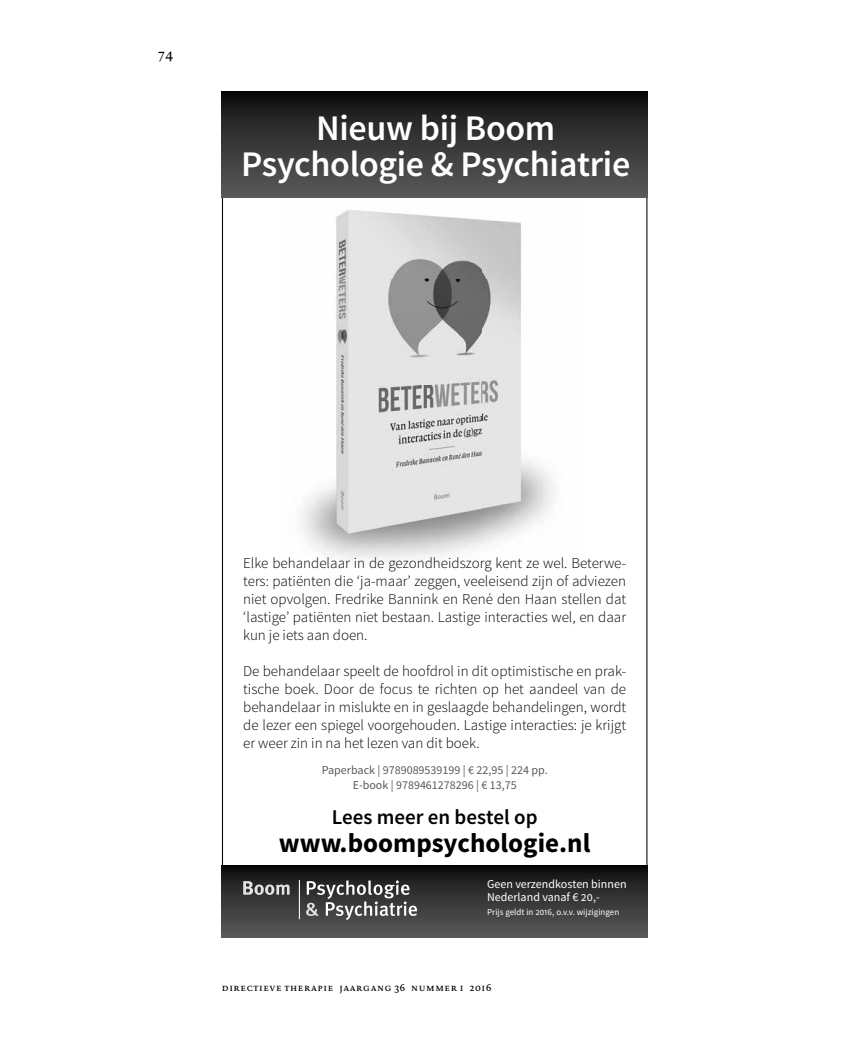
<style>
.page{position:relative;width:851px;height:1063px;background:#fff}
.page>*{position:absolute;margin:0;border:0;box-sizing:border-box;transform-origin:0 0}
.t1{font:600 36px/36px "Source Sans Pro";letter-spacing:-.01em;color:#fff;text-align:center}
.t2{font:700 27px "Source Sans Pro";color:#000}
.t3{font:600 21px "Source Sans Pro";color:#000}
.t4{font:300 15px/18px "Source Sans Pro";color:#000;text-align:justify}
.t5{font:13.5px "Novel Pro";color:#000}
.t6{font:12px/15px "Source Sans Pro";color:#5a5a5a;text-align:center}
.t7{font:12px/13.5px "Source Sans Pro";color:#fff}
.t8{font:9.75px "Novel Pro";letter-spacing:.055em;color:#000}
.t9{font:9px "Source Sans Pro";color:#fff}
</style>
<div class="page">
<div style="left:222px;top:865px;width:425px;height:73px;background:linear-gradient(to bottom,#0f0f0f,#5c5c5c)"></div>
<img style="left:301px;top:210px;width:253px;height:349px">
<div style="left:222px;top:92px;width:425px;height:106px;background:linear-gradient(to bottom,#101010,#5b5b5b)"></div>
<svg style="left:243px;top:881px;width:46px;height:14px"></svg>
<svg style="left:306px;top:880px;width:111px;height:40px;background:#666"></svg>
<hr style="left:299px;top:880px;width:1px;height:39px;background:#fff">
<p class="t5" style="left:158px;top:44px;width:17px">74</p>
<h1 class="t1" style="left:241px;top:111px;width:390px">Nieuw bij Boom<br>Psychologie &amp; Psychiatrie</h1>
<p class="t4" style="left:243px;top:554px;width:384px">Elke behandelaar in de gezondheidszorg kent ze wel. Beterwe&shy;ters: patiënten die ‘ja-maar’ zeggen, veeleisend zijn of adviezen niet opvolgen. Fredrike Bannink en René den Haan stellen dat ‘lastige’ patiënten niet bestaan. Lastige interacties wel, en daar kun je iets aan doen.</p>
<p class="t4" style="left:243px;top:662px;width:384px">De behandelaar speelt de hoofdrol in dit optimistische en prak&shy;tische boek. Door de focus te richten op het aandeel van de behandelaar in mislukte en in geslaagde behandelingen, wordt de lezer een spiegel voorgehouden. Lastige interacties: je krijgt er weer zin in na het lezen van dit boek.</p>
<p class="t6" style="left:321px;top:763px;width:227px">Paperback | 9789089539199 | € 22,95 | 224 pp.<br>E-book | 9789461278296 | € 13,75</p>
<h3 class="t3" style="left:332px;top:804px;width:207px">Lees meer en bestel op</h3>
<h2 class="t2" style="left:279px;top:826px;width:313px">www.boompsychologie.nl</h2>
<p class="t7" style="left:487px;top:877px;width:141px">Geen verzendkosten binnen<br>Nederland vanaf € 20,-</p>
<p class="t9" style="left:487px;top:906px;width:134px">Prijs geldt in 2016, o.v.v. wijzigingen</p>
<p class="t8" style="left:222px;top:980px;width:271px">directieve therapie jaargang 36 nummer 1 2016</p>
</div>
